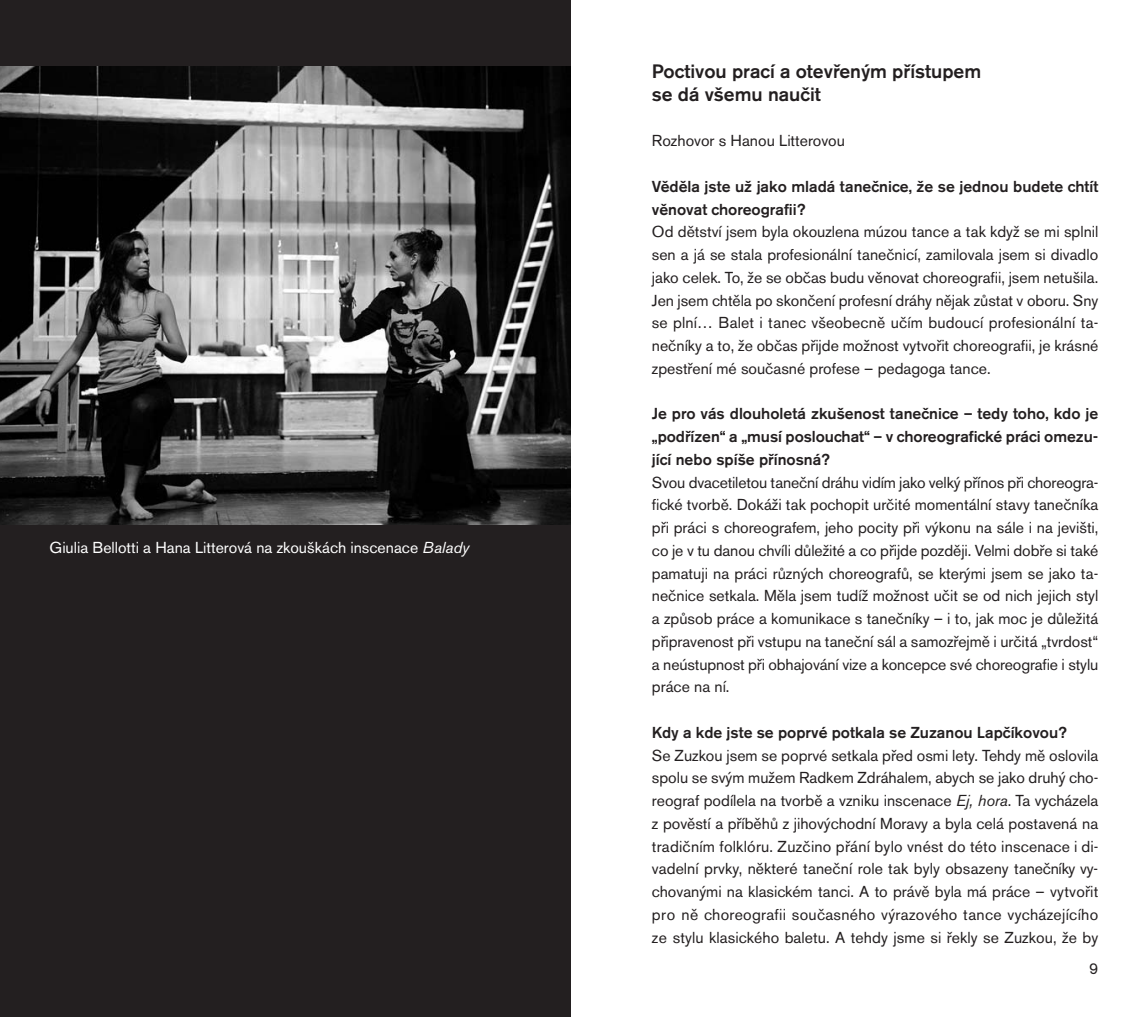
<style>
.page{position:relative;width:1141px;height:1017px;background:#fff}
.page>*{position:absolute;margin:0;border:0;box-sizing:border-box;transform-origin:0 0}
.t1{font:500 19.25px/22.8px "Akzidenz Grotesk BECE";color:#231f20}
.t2{font:15.75px/22.8px "Akzidenz Grotesk BECE";color:#231f20;text-align:justify}
.t3{font:500 15.75px/22.8px "Akzidenz Grotesk BECE";color:#231f20}
.t4{font:15.75px "Akzidenz Grotesk BECE";color:#fff}
.s1{font-style:italic}
</style>
<div class="page">
<div style="left:0;top:0;width:570px;height:1017px;background:#231f20"></div>
<img style="left:0;top:66px;width:571px;height:458px">
<p class="t4" style="left:50px;top:542px;width:421px">Giulia Bellotti a Hana Litterová na zkouškách inscenace <span class="s1">Balady</span></p>
<p class="t1" style="left:652px;top:62px;width:331px">Poctivou prací a otevřeným přístupem se dá všemu naučit</p>
<p class="t2" style="left:652px;top:131px;width:195px">Rozhovor s Hanou Litterovou</p>
<p class="t3" style="left:652px;top:176px;width:448px">Věděla jste už jako mladá tanečnice, že se jednou budete chtít věnovat choreografii?</p>
<p class="t2" style="left:652px;top:222px;width:448px">Od dětství jsem byla okouzlena múzou tance a tak když se mi splnil sen a já se stala profesionální tanečnicí, zamilovala jsem si divadlo jako celek. To, že se občas budu věnovat choreografii, jsem netušila.<br>Jen jsem chtěla po skončení profesní dráhy nějak zůstat v oboru. Sny se plní… Balet i tanec všeobecně učím budoucí profesionální ta&shy;nečníky a to, že občas přijde možnost vytvořit choreografii, je krásné zpestření mé současné profese – pedagoga tance.</p>
<p class="t3" style="left:652px;top:404px;width:448px;text-align:justify">Je pro vás dlouholetá zkušenost tanečnice – tedy toho, kdo je „podřízen“ a „musí poslouchat“ – v choreografické práci omezu&shy;jící nebo spíše přínosná?</p>
<p class="t2" style="left:652px;top:472px;width:448px">Svou dvacetiletou taneční dráhu vidím jako velký přínos při choreogra&shy;fické tvorbě. Dokáži tak pochopit určité momentální stavy tanečníka při práci s choreografem, jeho pocity při výkonu na sále i na jevišti, co je v tu danou chvíli důležité a co přijde později. Velmi dobře si také pamatuji na práci různých choreografů, se kterými jsem se jako ta&shy;nečnice setkala. Měla jsem tudíž možnost učit se od nich jejich styl a způsob práce a komunikace s tanečníky – i to, jak moc je důležitá připravenost při vstupu na taneční sál a samozřejmě i určitá „tvrdost“ a neústupnost při obhajování vize a koncepce své choreografie i stylu práce na ní.</p>
<p class="t3" style="left:652px;top:722px;width:417px">Kdy a kde jste se poprvé potkala se Zuzanou Lapčíkovou?</p>
<p class="t2" style="left:652px;top:745px;width:448px">Se Zuzkou jsem se poprvé setkala před osmi lety. Tehdy mě oslovila spolu se svým mužem Radkem Zdráhalem, abych se jako druhý cho&shy;reograf podílela na tvorbě a vzniku inscenace <span class="s1">Ej, hora</span>. Ta vycházela z pověstí a příběhů z jihovýchodní Moravy a byla celá postavená na tradičním folklóru. Zuzčino přání bylo vnést do této inscenace i di&shy;vadelní prvky, některé taneční role tak byly obsazeny tanečníky vy&shy;chovanými na klasickém tanci. A to právě byla má práce – vytvořit pro ně choreografii současného výrazového tance vycházejícího ze stylu klasického baletu. A tehdy jsme si řekly se Zuzkou, že by</p>
<p class="t2" style="left:1089px;top:958px;width:11px">9</p>
</div>
